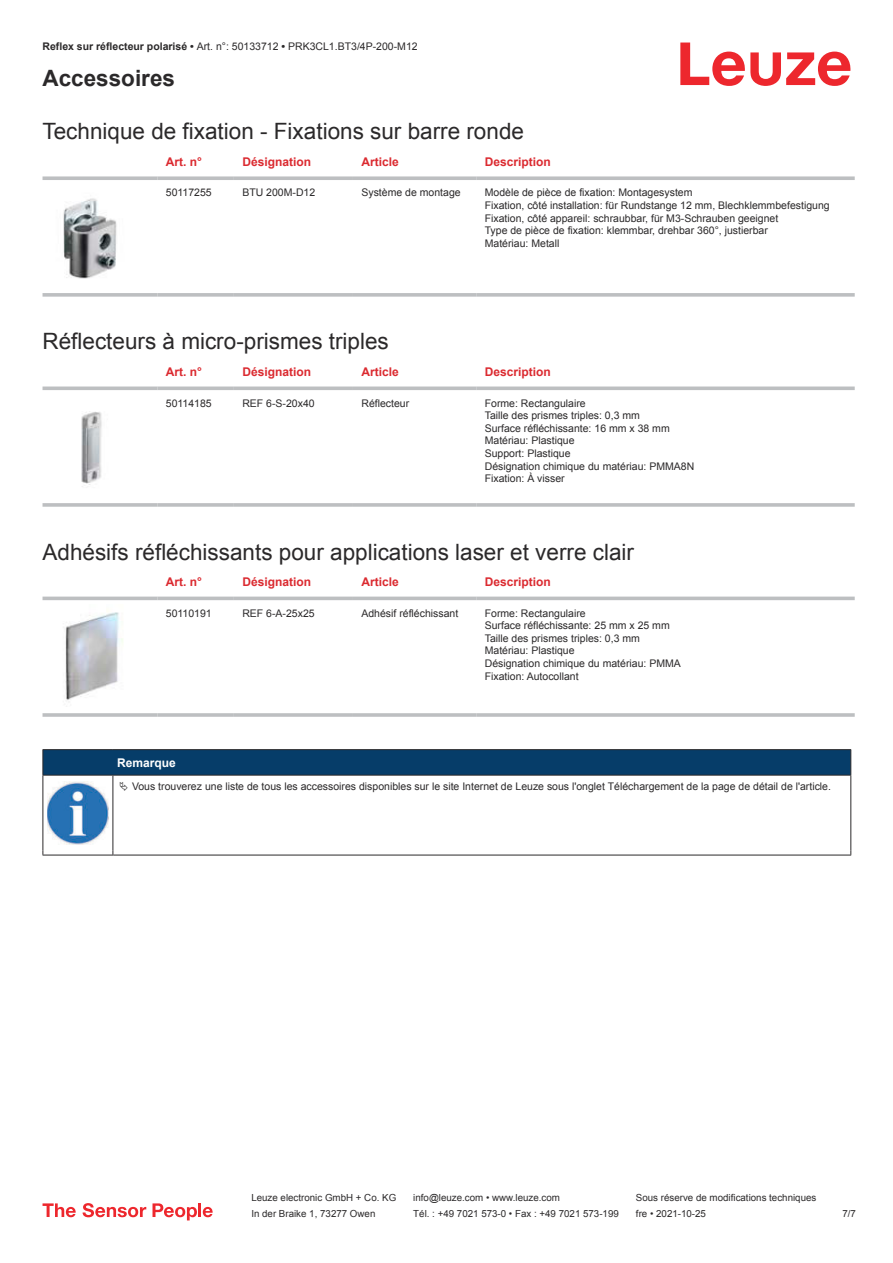
<style>
.page{position:relative;width:893px;height:1263px;background:#fff}
.page>*{position:absolute;margin:0;border:0;box-sizing:border-box;transform-origin:0 0}
.t1{font:22.5px "Arial";color:#2b292a}
.t2{font:700 22.5px "Arial";color:#2b292a}
.t3{font:700 12px "Arial";color:#db2a30}
.t4{font:700 12px "Arial";color:#fff}
.t5{font:10.5px/12.6px "Arial";color:#2b292a}
.t6{font:9.75px "Arial";color:#2b292a}
.s1{font-weight:700}
</style>
<div class="page">
<svg style="left:680px;top:43px;width:170px;height:43px"></svg>
<svg style="left:43px;top:176px;width:114px;height:4px"></svg>
<svg style="left:157px;top:176px;width:77px;height:4px"></svg>
<svg style="left:234px;top:176px;width:119px;height:4px"></svg>
<svg style="left:353px;top:176px;width:123px;height:4px"></svg>
<svg style="left:476px;top:176px;width:379px;height:4px;fill:#bdbfc1"></svg>
<svg style="left:43px;top:293px;width:114px;height:4px"></svg>
<svg style="left:157px;top:293px;width:77px;height:4px"></svg>
<svg style="left:234px;top:293px;width:119px;height:4px"></svg>
<svg style="left:353px;top:293px;width:123px;height:4px"></svg>
<svg style="left:476px;top:293px;width:379px;height:4px;fill:#c1c3c5"></svg>
<img style="left:63px;top:198px;width:54px;height:81px">
<svg style="left:43px;top:386px;width:114px;height:4px"></svg>
<svg style="left:157px;top:386px;width:77px;height:4px"></svg>
<svg style="left:234px;top:386px;width:119px;height:4px"></svg>
<svg style="left:353px;top:386px;width:123px;height:4px"></svg>
<svg style="left:476px;top:386px;width:379px;height:4px;fill:#bdbfc1"></svg>
<svg style="left:43px;top:503px;width:114px;height:4px"></svg>
<hr style="left:157px;top:503px;width:77px;height:4px;background:#c6c7c9">
<svg style="left:234px;top:503px;width:119px;height:4px"></svg>
<svg style="left:353px;top:503px;width:123px;height:4px"></svg>
<hr style="left:476px;top:503px;width:379px;height:4px;background:#c6c7c9">
<img style="left:81px;top:412px;width:21px;height:75px">
<svg style="left:43px;top:596px;width:812px;height:5px;fill:#efeff0"></svg>
<hr style="left:43px;top:597px;width:114px;height:3px;background:#bdbfc1">
<hr style="left:157px;top:597px;width:77px;height:3px;background:#bdbfc1">
<hr style="left:234px;top:597px;width:119px;height:3px;background:#bdbfc1">
<hr style="left:353px;top:597px;width:123px;height:3px;background:#bdbfc1">
<hr style="left:476px;top:597px;width:379px;height:3px;background:#bdbfc1">
<hr style="left:43px;top:713px;width:114px;height:4px;background:#c3c5c7">
<svg style="left:157px;top:713px;width:77px;height:4px"></svg>
<hr style="left:234px;top:713px;width:119px;height:4px;background:#c4c6c7">
<hr style="left:353px;top:713px;width:123px;height:4px;background:#c3c5c7">
<svg style="left:476px;top:713px;width:379px;height:4px;fill:#cacccd"></svg>
<img style="left:65px;top:611px;width:58px;height:89px">
<svg style="left:44px;top:776px;width:806px;height:79px"></svg>
<hr style="left:43px;top:749px;width:70px;height:1px;background:#2b292a">
<hr style="left:43px;top:775px;width:70px;height:1px;background:#2b292a">
<hr style="left:113px;top:749px;width:738px;height:1px;background:#2b292a">
<svg style="left:43px;top:750px;width:808px;height:25px"></svg>
<hr style="left:113px;top:775px;width:738px;height:1px;background:#2b292a">
<hr style="left:43px;top:775px;width:1px;height:75px;background:#2b292a">
<hr style="left:113px;top:775px;width:1px;height:75px;background:#2b292a">
<hr style="left:850px;top:775px;width:1px;height:75px;background:#2b292a">
<hr style="left:43px;top:855px;width:70px;height:1px;background:#2b292a">
<hr style="left:113px;top:855px;width:738px;height:1px;background:#2b292a">
<img style="left:47px;top:781px;width:61px;height:63px">
<div style="left:115px;top:776px;width:734px;height:20px;background:#fff"></div>
<svg style="left:43px;top:1203px;width:33px;height:14px"></svg>
<svg style="left:83px;top:1203px;width:63px;height:14px"></svg>
<svg style="left:153px;top:1203px;width:44px;height:17px"></svg>
<hr style="left:198px;top:1203px;width:3px;height:14px;background:#ed272d">
<svg style="left:203px;top:1207px;width:10px;height:10px"></svg>
<p class="t5" style="left:43px;top:41px;width:377px"><span class="s1">Reflex sur réflecteur polarisé •</span> Art. n°: 50133712 <span class="s1">•</span> PRK3CL1.BT3/4P-200-M12</p>
<h1 class="t2" style="left:43px;top:70px;width:134px">Accessoires</h1>
<h1 class="t1" style="left:43px;top:123px;width:483px">Technique de fixation - Fixations sur barre ronde</h1>
<p class="t3" style="left:166px;top:157px;width:38px">Art. n°</p>
<p class="t3" style="left:242px;top:157px;width:70px">Désignation</p>
<p class="t3" style="left:361px;top:157px;width:39px">Article</p>
<p class="t3" style="left:485px;top:157px;width:68px">Description</p>
<p class="t5" style="left:166px;top:187px;width:47px">50117255</p>
<p class="t5" style="left:242px;top:187px;width:74px">BTU 200M-D12</p>
<p class="t5" style="left:361px;top:187px;width:101px">Système de montage</p>
<p class="t5" style="left:485px;top:187px;width:346px">Modèle de pièce de fixation: Montagesystem<br>Fixation, côté installation: für Rundstange 12 mm, Blechklemmbefestigung Fixation, côté appareil: schraubbar, für M3-Schrauben geeignet<br>Type de pièce de fixation: klemmbar, drehbar 360°, justierbar<br>Matériau: Metall</p>
<h1 class="t1" style="left:43px;top:333px;width:348px">Réflecteurs à micro-prismes triples</h1>
<p class="t3" style="left:166px;top:367px;width:38px">Art. n°</p>
<p class="t3" style="left:242px;top:367px;width:70px">Désignation</p>
<p class="t3" style="left:361px;top:367px;width:39px">Article</p>
<p class="t3" style="left:485px;top:367px;width:68px">Description</p>
<p class="t5" style="left:166px;top:397px;width:47px">50114185</p>
<p class="t5" style="left:242px;top:397px;width:74px">REF 6-S-20x40</p>
<p class="t5" style="left:361px;top:397px;width:49px">Réflecteur</p>
<p class="t5" style="left:485px;top:397px;width:211px">Forme: Rectangulaire<br>Taille des prismes triples: 0,3 mm<br>Surface réfléchissante: 16 mm x 38 mm<br>Matériau: Plastique<br>Support: Plastique<br>Désignation chimique du matériau: PMMA8N<br>Fixation: À visser</p>
<h1 class="t1" style="left:43px;top:543px;width:593px">Adhésifs réfléchissants pour applications laser et verre clair</h1>
<p class="t3" style="left:166px;top:577px;width:38px">Art. n°</p>
<p class="t3" style="left:242px;top:577px;width:70px">Désignation</p>
<p class="t3" style="left:361px;top:577px;width:39px">Article</p>
<p class="t3" style="left:485px;top:577px;width:68px">Description</p>
<p class="t5" style="left:166px;top:608px;width:47px">50110191</p>
<p class="t5" style="left:242px;top:608px;width:74px">REF 6-A-25x25</p>
<p class="t5" style="left:361px;top:608px;width:98px">Adhésif réfléchissant</p>
<p class="t5" style="left:485px;top:608px;width:198px">Forme: Rectangulaire<br>Surface réfléchissante: 25 mm x 25 mm<br>Taille des prismes triples: 0,3 mm<br>Matériau: Plastique<br>Désignation chimique du matériau: PMMA<br>Fixation: Autocollant</p>
<p class="t4" style="left:117px;top:758px;width:60px">Remarque</p>
<p class="t5" style="left:132px;top:781px;width:700px">Vous trouverez une liste de tous les accessoires disponibles sur le site Internet de Leuze sous l'onglet Téléchargement de la page de détail de l'article.</p>
<p class="t6" style="left:251px;top:1194px;width:146px">Leuze electronic GmbH + Co. KG</p>
<p class="t6" style="left:413px;top:1194px;width:148px">info@leuze.com • www.leuze.com</p>
<p class="t6" style="left:636px;top:1194px;width:182px">Sous réserve de modifications techniques</p>
<p class="t6" style="left:251px;top:1210px;width:126px">In der Braike 1, 73277 Owen</p>
<p class="t6" style="left:413px;top:1210px;width:207px">Tél. : +49 7021 573-0 • Fax : +49 7021 573-199</p>
<p class="t6" style="left:636px;top:1210px;width:72px">fre • 2021-10-25</p>
<p class="t6" style="left:842px;top:1210px;width:15px">7 /7</p>
</div>
